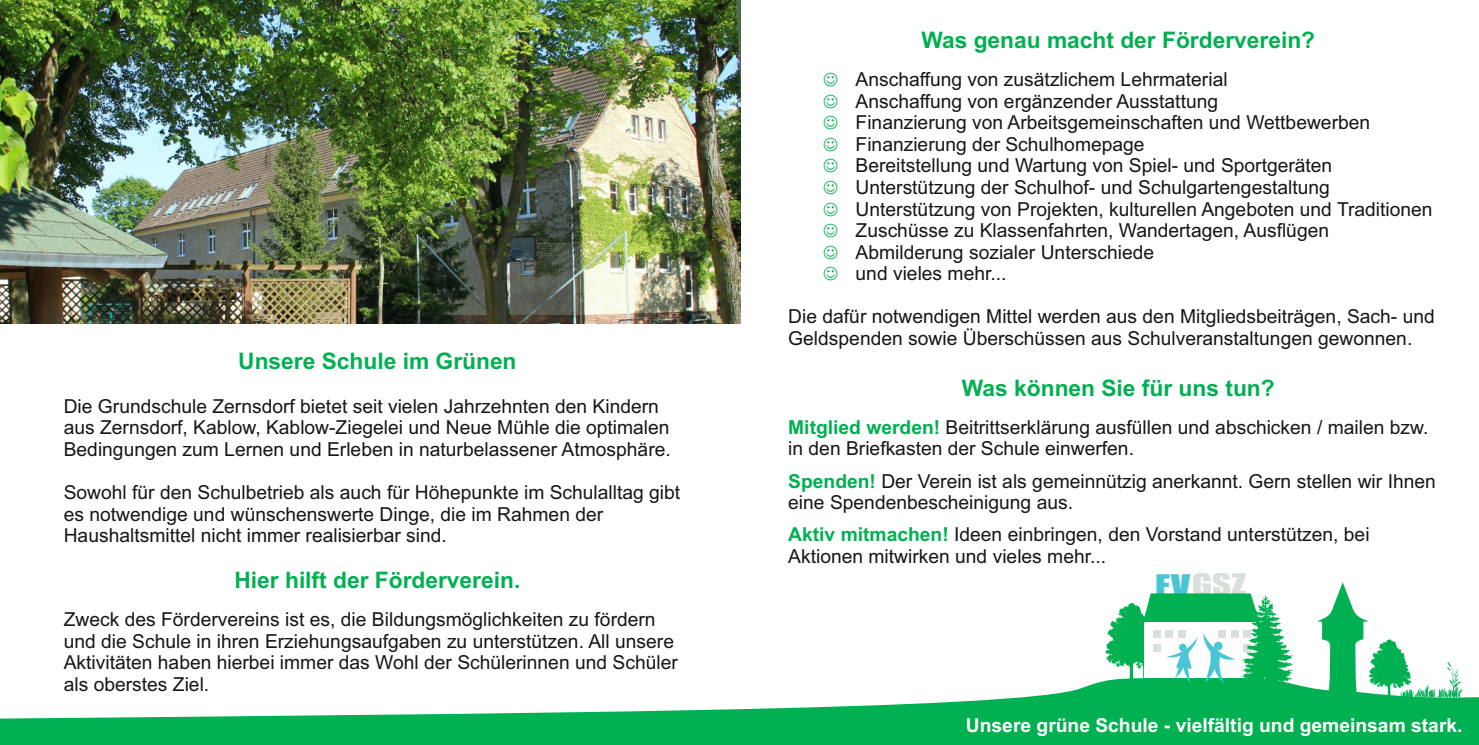
<style>
.page{position:relative;width:1479px;height:745px;background:#fff}
.page>*{position:absolute;margin:0;border:0;box-sizing:border-box;transform-origin:0 0}
.t1{font:27.47px "Impact";letter-spacing:.01em;color:#d9e0dc;scale:1.35 1}
.t2{font:700 22.75px "Arial";color:#01b051}
.t3{font:19.25px/21.5px "Arial";color:#151616}
.t4{font:700 19.25px "Arial";color:#fff}
.s1{font-weight:700;color:#01b051}
.s2{color:#4ac5d5}
</style>
<div class="page">
<img style="left:1px;top:0;width:739px;height:323px">
<svg style="left:0;top:684px;width:1478px;height:60px;fill:#01b051"></svg>
<svg style="left:1317px;top:582px;width:145px;height:117px"></svg>
<svg style="left:1093px;top:593px;width:200px;height:91px"></svg>
<p class="t2" style="left:238px;top:352px;width:280px">Unsere Schule im Grünen</p>
<p class="t3" style="left:64px;top:397px;width:608px">Die Grundschule Zernsdorf bietet seit vielen Jahrzehnten den Kindern aus Zernsdorf, Kablow, Kablow-Ziegelei und Neue Mühle die optimalen<br>Bedingungen zum Lernen und Erleben in naturbelassener Atmosphäre.</p>
<p class="t3" style="left:64px;top:483px;width:618px">Sowohl für den Schulbetrieb als auch für Höhepunkte im Schulalltag gibt es notwendige und wünschenswerte Dinge, die im Rahmen der<br>Haushaltsmittel nicht immer realisierbar sind.</p>
<p class="t2" style="left:234px;top:571px;width:287px">Hier hilft der Förderverein.</p>
<p class="t3" style="left:64px;top:610px;width:615px">Zweck des Fördervereins ist es, die Bildungsmöglichkeiten zu fördern und die Schule in ihren Erziehungsaufgaben zu unterstützen. All unsere Aktivitäten haben hierbei immer das Wohl der Schülerinnen und Schüler als oberstes Ziel.</p>
<p class="t2" style="left:921px;top:32px;width:395px">Was genau macht der Förderverein?</p>
<p class="t3" style="left:855px;top:70px;width:578px">Anschaffung von zusätzlichem Lehrmaterial<br>Anschaffung von ergänzender Ausstattung<br>Finanzierung von Arbeitsgemeinschaften und Wettbewerben Finanzierung der Schulhomepage<br>Bereitstellung und Wartung von Spiel- und Sportgeräten Unterstützung der Schulhof- und Schulgartengestaltung Unterstützung von Projekten, kulturellen Angeboten und Traditionen Zuschüsse zu Klassenfahrten, Wandertagen, Ausflügen Abmilderung sozialer Unterschiede<br>und vieles mehr...</p>
<p class="t3" style="left:788px;top:307px;width:648px">Die dafür notwendigen Mittel werden aus den Mitgliedsbeiträgen, Sach- und<br>Geldspenden sowie Überschüssen aus Schulveranstaltungen gewonnen.</p>
<p class="t2" style="left:961px;top:379px;width:314px">Was können Sie für uns tun?</p>
<p class="t3" style="left:788px;top:418px;width:641px"><span class="s1">Mitglied werden!</span> Beitrittserklärung ausfüllen und abschicken / mailen bzw. in den Briefkasten der Schule einwerfen.</p>
<p class="t3" style="left:788px;top:471px;width:649px"><span class="s1">Spenden!</span> Der Verein ist als gemeinnützig anerkannt. Gern stellen wir Ihnen eine Spendenbescheinigung aus.</p>
<p class="t3" style="left:788px;top:525px;width:583px"><span class="s1">Aktiv mitmachen!</span> Ideen einbringen, den Vorstand unterstützen, bei<br>Aktionen mitwirken und vieles mehr...</p>
<h1 class="t1" style="left:1155px;top:573px;width:69px"><span class="s2">FV</span>GSZ</h1>
<p class="t4" style="left:965px;top:717px;width:498px">Unsere grüne Schule - vielfältig und gemeinsam stark.</p>
</div>
